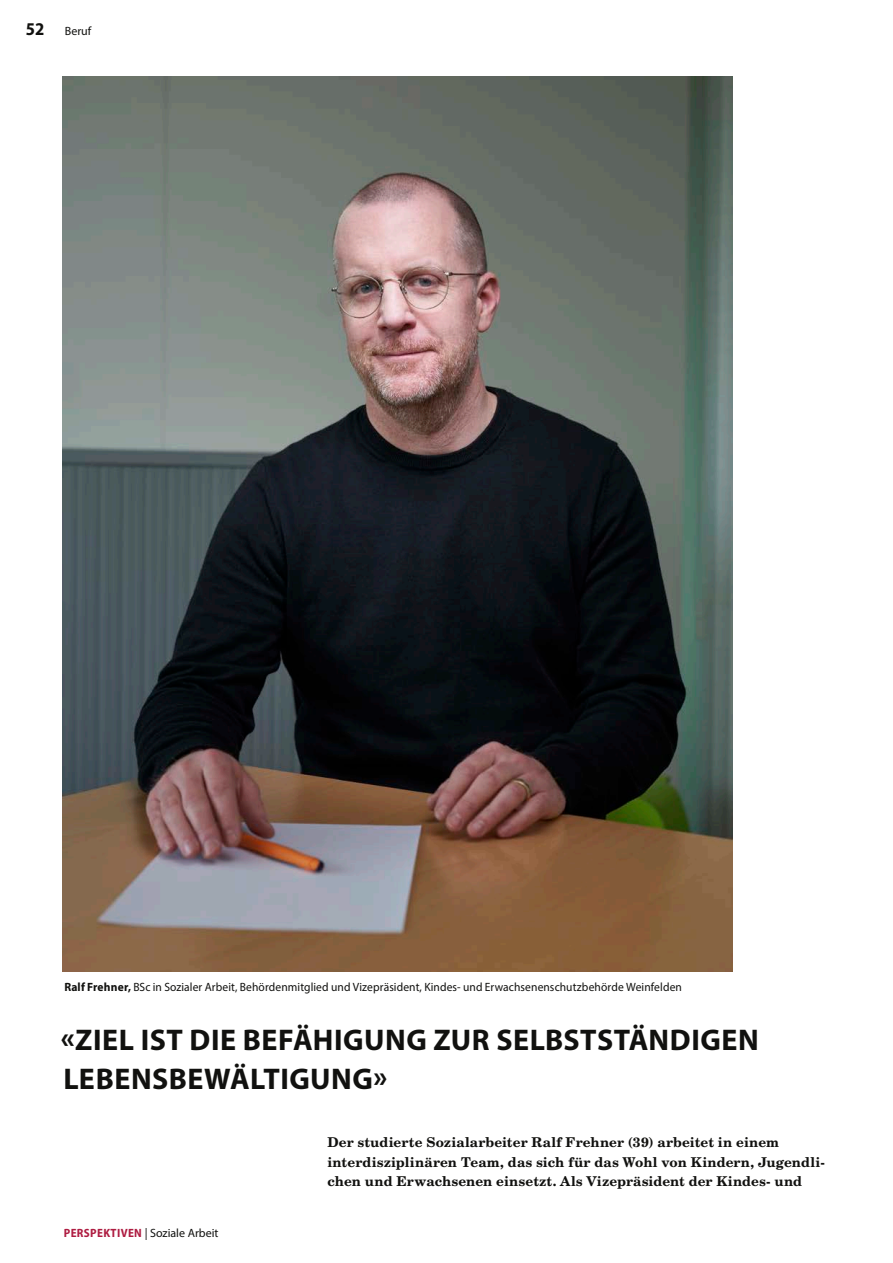
<style>
.page{position:relative;width:893px;height:1263px;background:#fff}
.page>*{position:absolute;margin:0;border:0;box-sizing:border-box;transform-origin:0 0}
.t1{font:700 30px/39px "Myriad Pro";letter-spacing:.015em;color:#11110f}
.t2{font:700 semi-condensed 18px "Myriad Pro";color:#11110f}
.t3{font:700 13.5px/19.5px "New Century Schlbk LT Std";letter-spacing:.01em;color:#11110f}
.t4{font:12px "Myriad Pro";letter-spacing:.01em;color:#11110f;scale:.96 1}
.t5{font:12px "Myriad Pro";letter-spacing:.01em;color:#11110f}
.s1{font-weight:700}
.s2{font-weight:700;font-stretch:semi-condensed;color:#ae1c41}
</style>
<div class="page">
<img style="left:63px;top:77px;width:670px;height:895px">
<h2 class="t2" style="left:26px;top:17px;width:20px">52</h2>
<p class="t5" style="left:65px;top:23px;width:28px">Beruf</p>
<p class="t4" style="left:64px;top:980px;width:645px"><span class="s1">Ralf Frehner,</span> BSc in Sozialer Arbeit, Behördenmitglied und Vizepräsident, Kindes- und Erwachsenenschutzbehörde Weinfelden</p>
<h1 class="t1" style="left:61px;top:1019px;width:700px">«ZIEL IST DIE BEFÄHIGUNG ZUR SELBSTSTÄNDIGEN<br>LEBENSBEWÄLTIGUNG»</h1>
<p class="t5" style="left:64px;top:1226px;width:156px"><span class="s2">PERSPEKTIVEN</span> | Soziale Arbeit</p>
<p class="t3" style="left:327px;top:1133px;width:499px">Der studierte Sozialarbeiter Ralf Frehner (39) arbeitet in einem interdisziplinären Team, das sich für das Wohl von Kindern, Jugendli&shy;chen und Erwachsenen einsetzt. Als Vizepräsident der Kindes- und</p>
</div>
